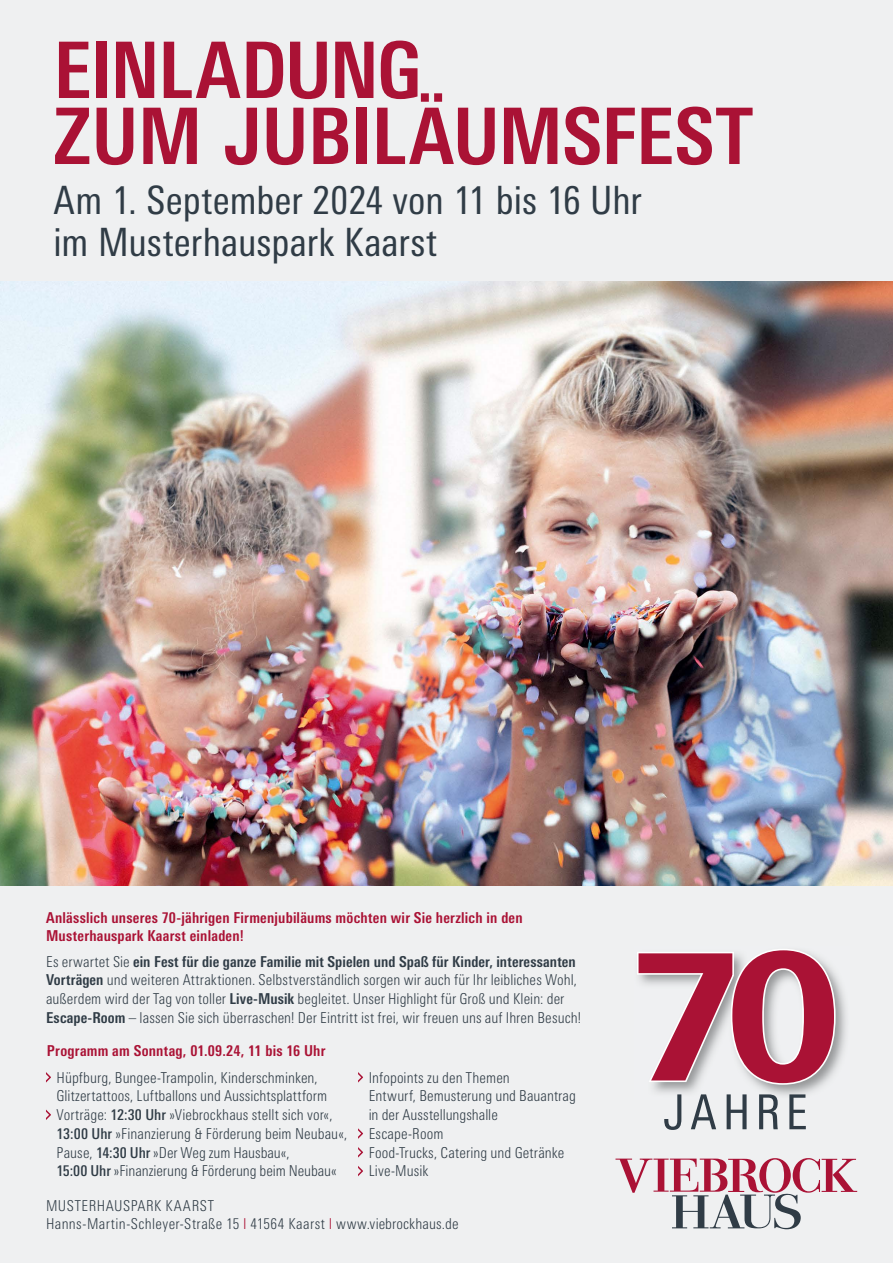
<style>
.page{position:relative;width:893px;height:1263px;background:#fff}
.page>*{position:absolute;margin:0;border:0;box-sizing:border-box;transform-origin:0 0}
.t1{font:700 condensed 77.85px/66px "LT Univers";letter-spacing:-.01em;color:#aa1235}
.t2{font:condensed 39px/42px "LT Univers";color:#303c46}
.t3{font:300 condensed 15px/18.8px "LT Univers";letter-spacing:.005em;color:#303c46}
.t4{font:700 condensed 15px/18px "LT Univers";letter-spacing:.015em;color:#aa1235}
.t5{font:300 condensed 15px/18px "LT Univers";letter-spacing:.025em;color:#303c46}
.s1{font-weight:700}
.s2{font-weight:500}
.s3{color:#aa1235}
</style>
<div class="page">
<div style="left:0;top:0;width:893px;height:283px;background:#eff0f1"></div>
<div style="left:0;top:878px;width:893px;height:385px;background:#eff0f1"></div>
<img style="left:0;top:282px;width:893px;height:603px">
<svg style="left:615px;top:1158px;width:242px;height:71px"></svg>
<img style="left:653px;top:976px;width:193px;height:118px">
<svg style="left:664px;top:1094px;width:142px;height:36px"></svg>
<svg style="left:637px;top:949px;width:199px;height:136px"></svg>
<svg style="left:46px;top:1072px;width:5px;height:10px"></svg>
<svg style="left:46px;top:1109px;width:5px;height:11px"></svg>
<svg style="left:358px;top:1072px;width:5px;height:10px"></svg>
<svg style="left:358px;top:1128px;width:5px;height:11px"></svg>
<svg style="left:358px;top:1147px;width:5px;height:10px"></svg>
<svg style="left:358px;top:1166px;width:5px;height:10px"></svg>
<h1 class="t1" style="left:53px;top:37px;width:701px">EINLADUNG<br>ZUM JUBILÄUMSFEST</h1>
<h2 class="t2" style="left:53px;top:179px;width:590px">Am 1. September 2024 von 11 bis 16 Uhr im Musterhauspark Kaarst</h2>
<p class="t4" style="left:46px;top:909px;width:478px">Anlässlich unseres 70-jährigen Firmenjubiläums möchten wir Sie herzlich in den<br>Musterhauspark Kaarst einladen!</p>
<p class="t3" style="left:46px;top:952px;width:536px">Es erwartet Sie <span class="s1">ein Fest für die ganze Familie mit Spielen und Spaß für Kinder, interessanten Vorträgen</span> und weiteren Attraktionen. Selbstverständlich sorgen wir auch für Ihr leibliches Wohl, außerdem wird der Tag von toller <span class="s1">Live-Musik</span> begleitet. Unser Highlight für Groß und Klein: der <span class="s1">Escape-Room</span> – lassen Sie sich überraschen! Der Eintritt ist frei, wir freuen uns auf Ihren Besuch!</p>
<p class="t4" style="left:47px;top:1042px;width:280px">Programm am Sonntag, 01.09.24, 11 bis 16 Uhr</p>
<p class="t3" style="left:57px;top:1068px;width:292px">Hüpfburg, Bungee-Trampolin, Kinderschminken, Glitzertattoos, Luftballons und Aussichtsplattform Vorträge: <span class="s2">12:30 Uhr</span> »Viebrockhaus stellt sich vor«, <span class="s2">13:00 Uhr</span> »Finanzierung &amp; Förderung beim Neubau«, Pause, <span class="s2">14:30 Uhr</span> »Der Weg zum Hausbau«,<br><span class="s2">15:00 Uhr</span> »Finanzierung &amp; Förderung beim Neubau«</p>
<p class="t3" style="left:369px;top:1068px;width:209px">Infopoints zu den Themen<br>Entwurf, Bemusterung und Bauantrag in der Ausstellungshalle<br>Escape-Room<br>Food-Trucks, Catering und Getränke<br>Live-Musik</p>
<p class="t5" style="left:46px;top:1196px;width:414px">MUSTERHAUSPARK KAARST<br>Hanns-Martin-Schleyer-Straße 15 <span class="s3">I</span> 41564 Kaarst <span class="s3">I</span> www.viebrockhaus.de</p>
</div>
